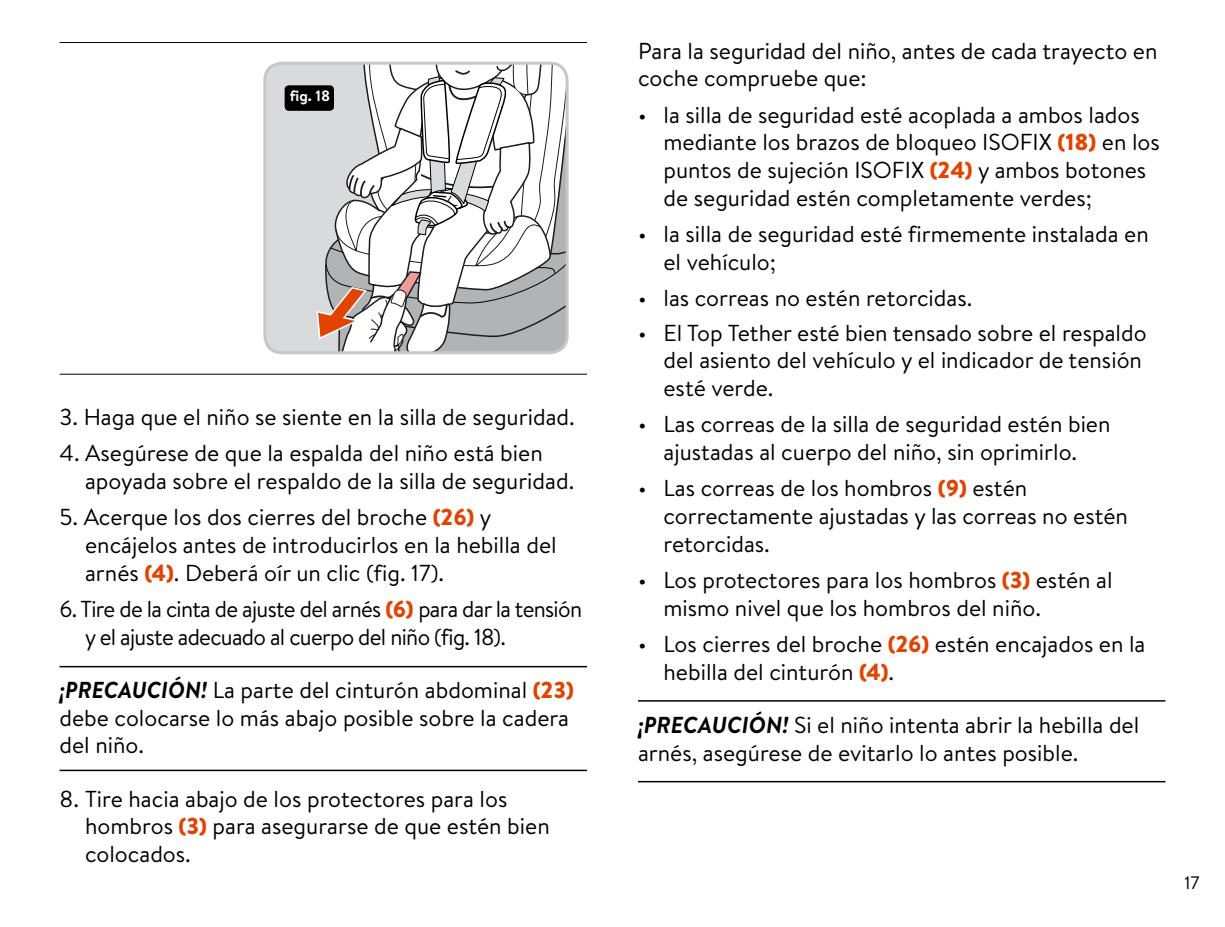
<style>
.page{position:relative;width:1225px;height:927px;background:#fff}
.page>*{position:absolute;margin:0;border:0;box-sizing:border-box;transform-origin:0 0}
.t1{font:23.1px/27.6px "Brandon Text";color:#000}
.t2{font:23.1px/27.6px "Brandon Text";letter-spacing:-.03em;color:#000}
.t3{font:18px "Brandon Text";color:#000}
.t4{font:700 15px "Brandon Text";color:#fff}
.s1{font-weight:900;color:#e24301}
.s2{font-weight:700;font-style:italic}
</style>
<div class="page">
<div style="left:265px;top:63px;width:302px;height:290px;background:#d9dadb;border-radius:17px"></div>
<svg style="left:316px;top:63px;width:251px;height:290px"></svg>
<div style="left:263px;top:62px;width:305px;height:292px;border:3px solid #c6c7c8;border-radius:17px"></div>
<div style="left:285px;top:85px;width:49px;height:26px;background:#000;border-radius:4px"></div>
<hr style="left:60px;top:43px;width:527px;height:1px;background:#000">
<hr style="left:60px;top:374px;width:527px;height:1px;background:#000">
<hr style="left:60px;top:666px;width:527px;height:1px;background:#000">
<hr style="left:60px;top:770px;width:527px;height:1px;background:#000">
<hr style="left:638px;top:700px;width:527px;height:2px;background:#000">
<hr style="left:638px;top:781px;width:527px;height:1px;background:#000">
<p class="t4" style="left:290px;top:85px;width:42px">fig. 18</p>
<p class="t1" style="left:60px;top:403px;width:517px">3. Haga que el niño se siente en la silla de seguridad.</p>
<p class="t1" style="left:85px;top:439px;width:491px;text-indent:-26px">4. Asegúrese de que la espalda del niño está bien apoyada sobre el respaldo de la silla de seguridad.</p>
<p class="t1" style="left:85px;top:503px;width:473px;text-indent:-26px">5. Acerque los dos cierres del broche <span class="s1">(26)</span> y encájelos antes de introducirlos en la hebilla del arnés <span class="s1">(4)</span>. Deberá oír un clic (fig. 17).</p>
<p class="t2" style="left:85px;top:594px;width:498px;text-indent:-26px">6. Tire de la cinta de ajuste del arnés <span class="s1">(6)</span> para dar la tensión y el ajuste adecuado al cuerpo del niño (fig. 18).</p>
<p class="t1" style="left:60px;top:675px;width:516px"><span class="s2">¡PRECAUCIÓN!</span> La parte del cinturón abdominal <span class="s1">(23) </span>debe colocarse lo más abajo posible sobre la cadera del niño.</p>
<p class="t1" style="left:85px;top:784px;width:466px;text-indent:-26px">8. Tire hacia abajo de los protectores para los hombros <span class="s1">(3)</span> para asegurarse de que estén bien colocados.</p>
<p class="t1" style="left:638px;top:36px;width:521px">Para la seguridad del niño, antes de cada trayecto en coche compruebe que:</p>
<p class="t1" style="left:663px;top:100px;width:498px;text-indent:-26px">• la silla de seguridad esté acoplada a ambos lados mediante los brazos de bloqueo ISOFIX <span class="s1">(18)</span> en los puntos de sujeción ISOFIX <span class="s1">(24)</span> y ambos botones de seguridad estén completamente verdes;</p>
<p class="t1" style="left:663px;top:219px;width:487px;text-indent:-26px">• la silla de seguridad esté firmemente instalada en el vehículo;</p>
<p class="t1" style="left:638px;top:283px;width:336px">• las correas no estén retorcidas.</p>
<p class="t1" style="left:663px;top:319px;width:485px;text-indent:-26px">• El Top Tether esté bien tensado sobre el respaldo del asiento del vehículo y el indicador de tensión esté verde.</p>
<p class="t1" style="left:638px;top:410px;width:474px;text-align:center">• Las correas de la silla de seguridad estén bien ajustadas al cuerpo del niño, sin oprimirlo.</p>
<p class="t1" style="left:663px;top:474px;width:466px;text-indent:-26px">• Las correas de los hombros <span class="s1">(9)</span> estén correctamente ajustadas y las correas no estén retorcidas.</p>
<p class="t1" style="left:663px;top:565px;width:451px;text-indent:-26px">• Los protectores para los hombros <span class="s1">(3)</span> estén al mismo nivel que los hombros del niño.</p>
<p class="t1" style="left:663px;top:629px;width:483px;text-indent:-26px">• Los cierres del broche <span class="s1">(26)</span> estén encajados en la hebilla del cinturón <span class="s1">(4)</span>.</p>
<p class="t1" style="left:638px;top:710px;width:503px"><span class="s2">¡PRECAUCIÓN!</span> Si el niño intenta abrir la hebilla del arnés, asegúrese de evitarlo lo antes posible.</p>
<p class="t3" style="left:1184px;top:870px;width:17px">17</p>
</div>
